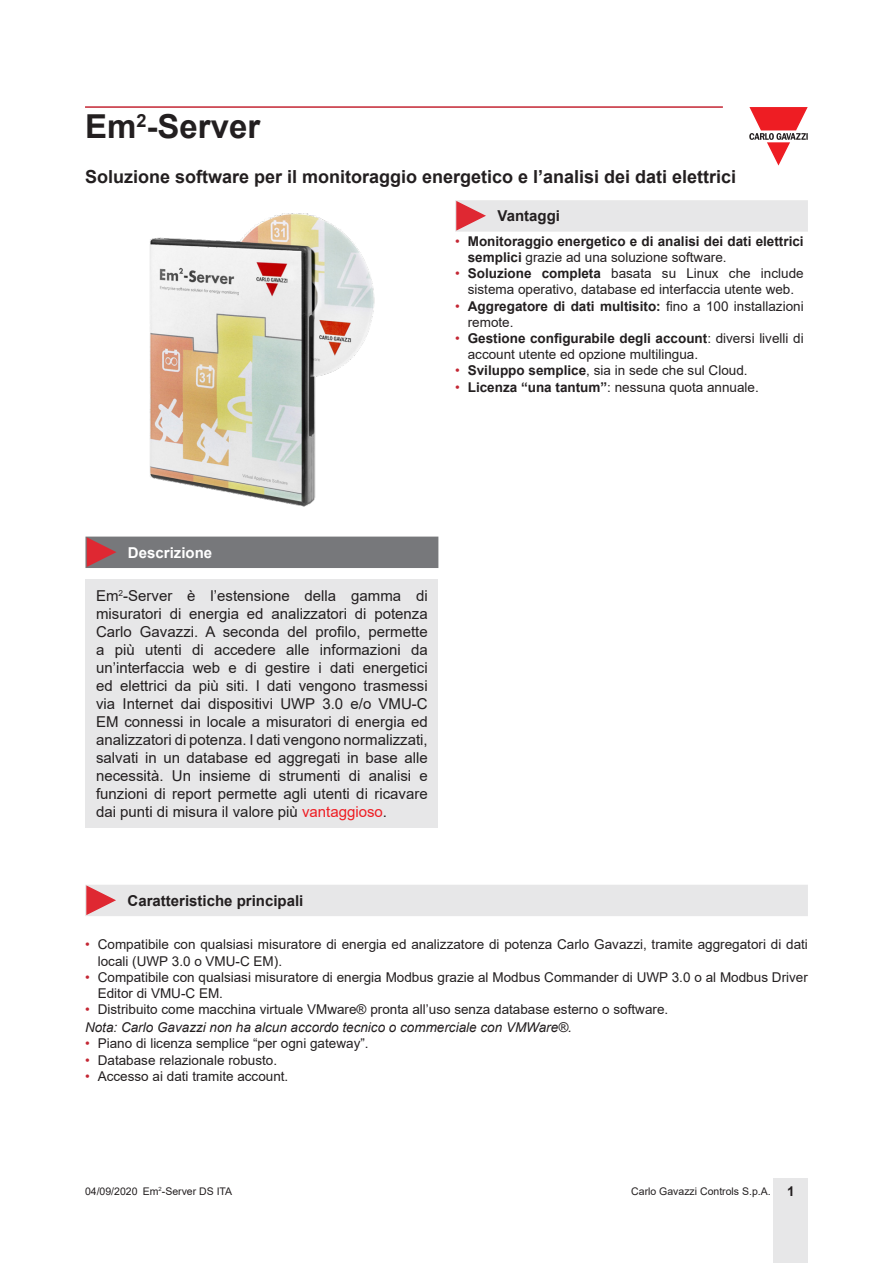
<style>
.page{position:relative;width:893px;height:1263px;background:#fff}
.page>*{position:absolute;margin:0;border:0;box-sizing:border-box;transform-origin:0 0}
.t1{font:700 33px "Arial";color:#231f20}
.Titolo02{font:700 18px "Arial";color:#231f20}
.Testo{font:15px/18px "Arial";color:#231f20;text-align:justify}
.Titolo03{font:700 15px "Arial";color:#231f20}
.Titolo04{font:700 15px "Arial";color:#fff}
.t2{font:13.5px/16.2px "Arial";color:#231f20}
.t3{font:700 13.5px/16.2px "Arial";color:#231f20}
.Testo-2{font:italic 13.5px "Arial";color:#231f20}
.t4{font:10.5px "Arial";color:#231f20}
.s1{font-weight:400;color:#c42633}
.s2{font-weight:400}
.s3{color:#c42633}
.s4{font-weight:700}
.s5{color:#ee1d23}
.s6{font-weight:700;font-size:13.5px}
</style>
<div class="page">
<hr style="left:85px;top:106px;width:638px;height:2px;background:#c42633">
<div style="left:774px;top:1178px;width:34px;height:85px;background:#e7e7e8"></div>
<svg style="left:749px;top:107px;width:59px;height:59px"></svg>
<div style="left:85px;top:580px;width:353px;height:248px;background:#e7e7e8"></div>
<img style="left:149px;top:213px;width:226px;height:294px">
<div style="left:85px;top:537px;width:353px;height:31px;background:#77787b"></div>
<div style="left:455px;top:200px;width:353px;height:32px;background:#e7e7e8"></div>
<div style="left:85px;top:885px;width:723px;height:31px;background:#e7e7e8"></div>
<h1 class="t1" style="left:85px;top:103px;width:177px">Em<sup>2</sup>-Server</h1>
<p class="Titolo02" style="left:85px;top:164px;width:653px">Soluzione software per il monitoraggio energetico e l’analisi dei dati elettrici</p>
<p class="Titolo03" style="left:497px;top:206px;width:64px">Vantaggi</p>
<p class="t3" style="left:468px;top:233px;width:337px;text-indent:-13px"><span class="s1">•</span> Monitoraggio energetico e di analisi dei dati elettrici semplici <span class="s2">grazie ad una soluzione software.</span></p>
<p class="t2" style="left:455px;top:265px;width:350px;text-align:center"><span class="s3">•</span> <span class="s4">Soluzione completa</span> basata su Linux che include sistema operativo, database ed interfaccia utente web.</p>
<p class="t2" style="left:468px;top:298px;width:337px;text-indent:-13px"><span class="s3">•</span> <span class="s4">Aggregatore di dati multisito:</span> fino a 100 installazioni remote.</p>
<p class="t2" style="left:468px;top:330px;width:337px;text-indent:-13px"><span class="s3">•</span> <span class="s4">Gestione configurabile degli account</span>: diversi livelli di account utente ed opzione multilingua.</p>
<p class="t2" style="left:455px;top:362px;width:294px"><span class="s3">•</span> <span class="s4">Sviluppo semplice</span>, sia in sede che sul Cloud.</p>
<p class="t2" style="left:455px;top:379px;width:305px"><span class="s3">•</span> <span class="s4">Licenza “una tantum”</span>: nessuna quota annuale.</p>
<p class="Titolo04" style="left:128px;top:542px;width:86px">Descrizione</p>
<p class="Testo" style="left:96px;top:587px;width:333px">Em<sup>2</sup>-Server è l’estensione della gamma di misuratori di energia ed analizzatori di potenza Carlo Gavazzi. A seconda del profilo, permette a più utenti di accedere alle informazioni da un’interfaccia web e di gestire i dati energetici ed elettrici da più siti. I dati vengono trasmessi via Internet dai dispositivi UWP 3.0 e/o VMU-C EM connessi in locale a misuratori di energia ed analizzatori di potenza. I dati vengono normalizzati, salvati in un database ed aggregati in base alle necessità. Un insieme di strumenti di analisi e funzioni di report permette agli utenti di ricavare dai punti di misura il valore più <span class="s5">vantaggioso</span>.</p>
<p class="Titolo03" style="left:128px;top:890px;width:177px">Caratteristiche principali</p>
<p class="t2" style="left:98px;top:936px;width:712px;text-indent:-13px"><span class="s3">•</span> Compatibile con qualsiasi misuratore di energia ed analizzatore di potenza Carlo Gavazzi, tramite aggregatori di dati locali (UWP 3.0 o VMU-C EM).</p>
<p class="t2" style="left:98px;top:969px;width:712px;text-indent:-13px"><span class="s3">•</span> Compatibile con qualsiasi misuratore di energia Modbus grazie al Modbus Commander di UWP 3.0 o al Modbus Driver<br>Editor di VMU-C EM.</p>
<p class="t2" style="left:85px;top:1001px;width:585px"><span class="s3">•</span> Distribuito come macchina virtuale VMware® pronta all’uso senza database esterno o software.</p>
<p class="Testo-2" style="left:85px;top:1019px;width:488px">Nota: Carlo Gavazzi non ha alcun accordo tecnico o commerciale con VMWare®.</p>
<p class="t2" style="left:85px;top:1035px;width:285px"><span class="s3">•</span> Piano di licenza semplice “per ogni gateway”.</p>
<p class="t2" style="left:85px;top:1052px;width:194px"><span class="s3">•</span> Database relazionale robusto.</p>
<p class="t2" style="left:85px;top:1068px;width:205px"><span class="s3">•</span> Accesso ai dati tramite account.</p>
<p class="t4" style="left:85px;top:1183px;width:54px">04/09/2020</p>
<p class="t4" style="left:143px;top:1183px;width:91px">Em<sup>2</sup>-Server DS ITA</p>
<p class="t4" style="left:631px;top:1183px;width:165px">Carlo Gavazzi Controls S.p.A. <span class="s6">1</span></p>
</div>
